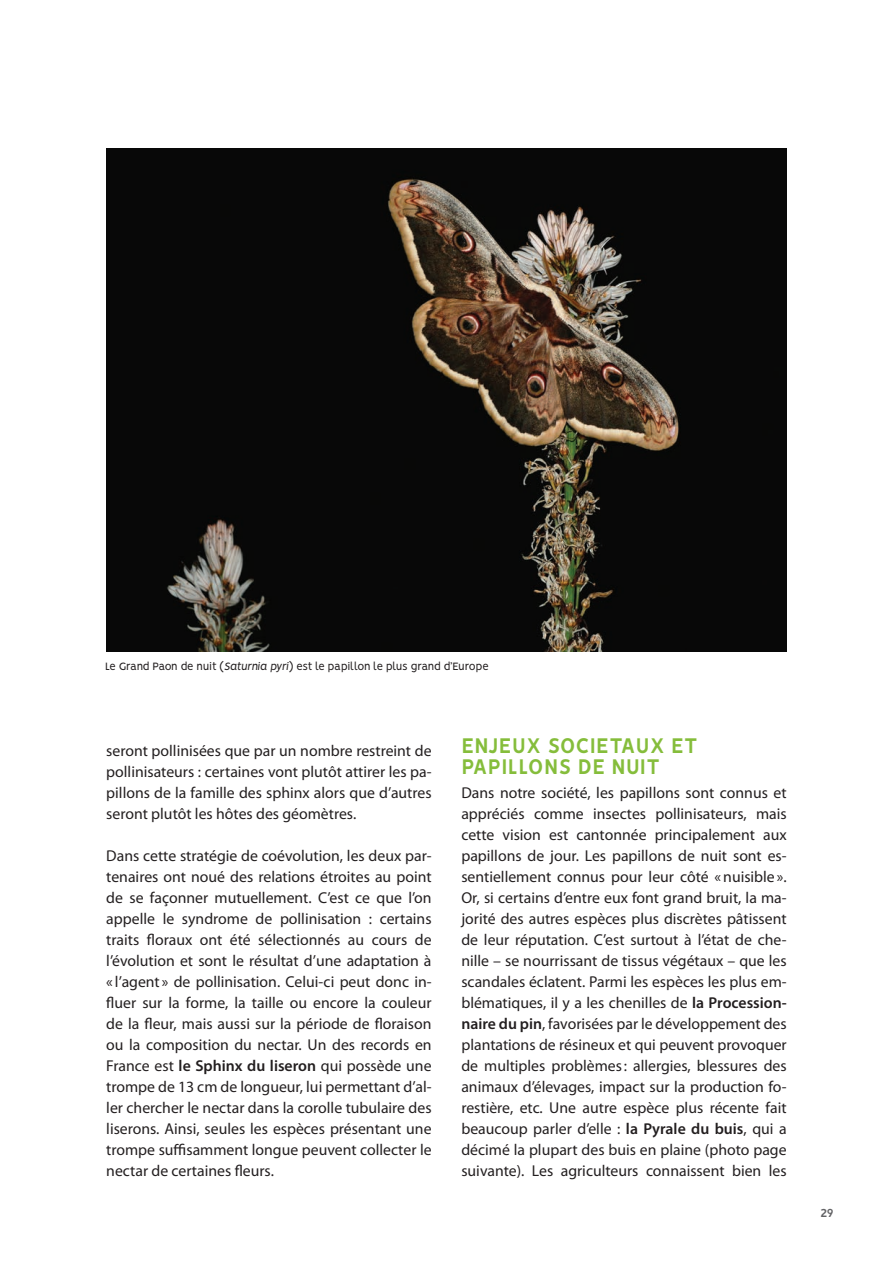
<style>
.page{position:relative;width:893px;height:1263px;background:#fff}
.page>*{position:absolute;margin:0;border:0;box-sizing:border-box;transform-origin:0 0}
.t1{font:700 24px "Vision";color:#85bd3b;scale:.95 1}
.t2{font:15.75px/21px "Myriad Pro";color:#231f20;text-align:justify}
.t3{font:700 13.2px "Vision";color:#636366}
.t4{font:12px "Vision";letter-spacing:-.025em;color:#231f20}
.s1{font-style:italic}
.s2{font-weight:600}
</style>
<div class="page">
<img style="left:106px;top:149px;width:681px;height:502px">
<p class="t4" style="left:105px;top:659px;width:385px">Le Grand Paon de nuit (<span class="s1">Saturnia pyri</span>) est le papillon le plus grand d’Europe</p>
<p class="t2" style="left:106px;top:740px;width:327px">seront pollinisées que par un nombre restreint de pollinisateurs : certaines vont plutôt attirer les pa&shy;pillons de la famille des sphinx alors que d’autres seront plutôt les hôtes des géomètres.</p>
<p class="t2" style="left:106px;top:845px;width:327px">Dans cette stratégie de coévolution, les deux par&shy;tenaires ont noué des relations étroites au point de se façonner mutuellement. C’est ce que l’on appelle le syndrome de pollinisation : certains traits floraux ont été sélectionnés au cours de l’évolution et sont le résultat d’une adaptation à « l’agent » de pollinisation. Celui-ci peut donc in&shy;fluer sur la forme, la taille ou encore la couleur de la fleur, mais aussi sur la période de floraison ou la composition du nectar. Un des records en France est <span class="s2">le Sphinx du liseron</span> qui possède une trompe de 13 cm de longueur, lui permettant d’al&shy;ler chercher le nectar dans la corolle tubulaire des liserons. Ainsi, seules les espèces présentant une trompe suffisamment longue peuvent collecter le nectar de certaines fleurs.</p>
<h1 class="t1" style="left:461px;top:731px;width:55px">ENJEUX</h1>
<h1 class="t1" style="left:547px;top:731px;width:15px">SOCIETAUX</h1>
<h1 class="t1" style="left:671px;top:731px;width:14px">ET</h1>
<h1 class="t1" style="left:461px;top:752px;width:14px">PAPILLONS</h1>
<h1 class="t1" style="left:578px;top:752px;width:49px">DE NUIT</h1>
<p class="t2" style="left:461px;top:782px;width:327px">Dans notre société, les papillons sont connus et appréciés comme insectes pollinisateurs, mais cette vision est cantonnée principalement aux papillons de jour. Les papillons de nuit sont es&shy;sentiellement connus pour leur côté «nuisible».<br>Or, si certains d’entre eux font grand bruit, la ma&shy;jorité des autres espèces plus discrètes pâtissent de leur réputation. C’est surtout à l’état de che&shy;nille – se nourrissant de tissus végétaux – que les scandales éclatent. Parmi les espèces les plus em&shy;blématiques, il y a les chenilles de <span class="s2">la Procession&shy;naire du pin</span>, favorisées par le développement des plantations de résineux et qui peuvent provoquer de multiples problèmes: allergies, blessures des animaux d’élevages, impact sur la production fo&shy;restière, etc. Une autre espèce plus récente fait beaucoup parler d’elle : <span class="s2">la Pyrale du buis</span>, qui a décimé la plupart des buis en plaine (photo page suivante). Les agriculteurs connaissent bien les</p>
<p class="t3" style="left:820px;top:1205px;width:15px">29</p>
</div>
